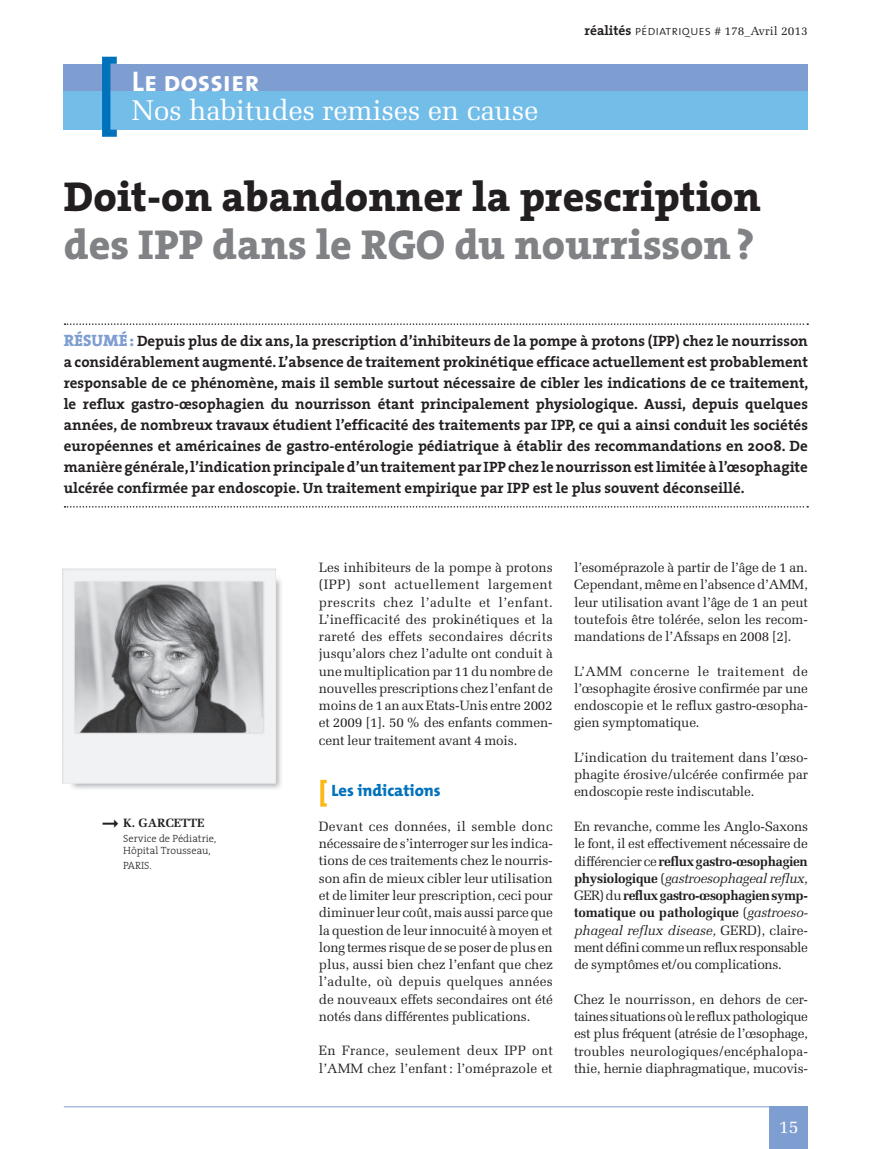
<style>
.page{position:relative;width:893px;height:1149px;background:#fff}
.page>*{position:absolute;margin:0;border:0;box-sizing:border-box;transform-origin:0 0}
.t1{font:800 42px "The Serif";color:#231f20}
.t2{font:800 42px "The Serif";color:#808285}
.t3{font:28.5px "Melior";letter-spacing:-.01em;color:#fff}
.t4{font:28.5px "The Sans Bold Caps";color:#fff}
.t5{font:18px "Melior";color:#fff}
.t6{font:800 16.5px "The Mix";color:#0072bc}
.t7{font:700 15px/21px "The Serif";color:#231f20;text-align:justify}
.t8{font:13.5px/17.2px "Melior";letter-spacing:-.015em;color:#231f20;text-align:justify}
.t9{font:13.5px/17.2px "Melior";letter-spacing:.015em;color:#231f20}
.t10{font:12px "Melior";color:#231f20}
.t11{font:700 12px "Melior";color:#231f20}
.t12{font:300 10.5px/12.6px "The Serif";color:#231f20}
.s1{font-family:"The Serif";font-weight:700;font-size:13.5px}
.s2{font-family:"The Sans Light Caps";font-size:13.5px}
.s3{font-family:"The Serif Extra Bold Caps";font-weight:400;font-size:16.5px;color:#7e9ed2}
.s4{font-size:27px;color:#fcb814}
.s5{font-weight:700}
.s6{font-style:italic}
</style>
<div class="page">
<div style="left:64px;top:64px;width:744px;height:27px;background:#7e9ed2"></div>
<div style="left:64px;top:91px;width:744px;height:39px;background:#73bde9"></div>
<svg style="left:102px;top:57px;width:15px;height:80px"></svg>
<div style="left:770px;top:1106px;width:38px;height:42px;background:#7e9ed2"></div>
<hr style="left:64px;top:1106px;width:744px;height:1px;background:#7e9ed2">
<img style="left:62px;top:568px;width:219px;height:221px">
<svg style="left:65px;top:323px;width:743px;height:2px"></svg>
<svg style="left:65px;top:506px;width:743px;height:1px"></svg>
<h2 class="t4" style="left:132px;top:58px;width:129px">Le dossier</h2>
<h2 class="t3" style="left:132px;top:93px;width:408px">Nos habitudes remises en cause</h2>
<p class="t10" style="left:585px;top:24px;width:225px"><span class="s1">réalités</span> <span class="s2">pédiatriques</span> # 178_Avril 2013</p>
<h1 class="t1" style="left:64px;top:161px;width:699px">Doit-on abandonner la prescription</h1>
<h1 class="t2" style="left:64px;top:209px;width:692px">des IPP dans le RGO du nourrisson?</h1>
<p class="t7" style="left:64px;top:330px;width:746px"><span class="s3">RÉSUMÉ :</span> Depuis plus de dix ans, la prescription d’inhibiteurs de la pompe à protons (IPP) chez le nourrisson a considérablement augmenté. L’absence de traitement prokinétique efficace actuellement est probablement responsable de ce phénomène, mais il semble surtout nécessaire de cibler les indications de ce traitement, le reflux gastro-œsophagien du nourrisson étant principalement physiologique. Aussi, depuis quelques années, de nombreux travaux étudient l’efficacité des traitements par IPP, ce qui a ainsi conduit les sociétés européennes et américaines de gastro-entérologie pédiatrique à établir des recommandations en 2008. De manière générale, l’indication principale d’un traitement par IPP chez le nourrisson est limitée à l’œsophagite ulcérée confirmée par endoscopie. Un traitement empirique par IPP est le plus souvent déconseillé.</p>
<p class="t11" style="left:102px;top:815px;width:104px">➞ K. GARCETTE</p>
<p class="t12" style="left:123px;top:831px;width:94px">Service de Pédiatrie,<br>Hôpital Trousseau,</p>
<p class="t12" style="left:123px;top:858px;width:30px">PARIS.</p>
<p class="t8" style="left:319px;top:558px;width:235px">Les inhibiteurs de la pompe à protons (IPP) sont actuellement largement prescrits chez l’adulte et l’enfant.<br>L’inefficacité des prokinétiques et la rareté des effets secondaires décrits jusqu’alors chez l’adulte ont conduit à une multiplication par 11 du nombre de nouvelles prescriptions chez l’enfant de moins de 1 an aux Etats-Unis entre 2002 et 2009 [1]. 50 % des enfants commen&shy;cent leur traitement avant 4 mois.</p>
<p class="t6" style="left:319px;top:776px;width:123px"><span class="s4">[</span> Les indications</p>
<p class="t8" style="left:319px;top:817px;width:235px">Devant ces données, il semble donc nécessaire de s’interroger sur les indica&shy;tions de ces traitements chez le nourris&shy;son afin de mieux cibler leur utilisation et de limiter leur prescription, ceci pour diminuer leur coût, mais aussi parce que la question de leur innocuité à moyen et long termes risque de se poser de plus en plus, aussi bien chez l’enfant que chez l’adulte, où depuis quelques années de nouveaux effets secondaires ont été notés dans différentes publications.</p>
<p class="t9" style="left:319px;top:1041px;width:235px">En France, seulement deux IPP ont l’AMM chez l’enfant: l’oméprazole et</p>
<p class="t8" style="left:574px;top:558px;width:235px">l’esoméprazole à partir de l’âge de 1 an.<br>Cependant, même en l’absence d’AMM, leur utilisation avant l’âge de 1 an peut toutefois être tolérée, selon les recom&shy;mandations de l’Afssaps en 2008 [2].</p>
<p class="t8" style="left:574px;top:662px;width:235px">L’AMM concerne le traitement de l’œsophagite érosive confirmée par une endoscopie et le reflux gastro-œsopha&shy;gien symptomatique.</p>
<p class="t8" style="left:574px;top:748px;width:235px">L’indication du traitement dans l’œso&shy;phagite érosive/ulcérée confirmée par endoscopie reste indiscutable.</p>
<p class="t8" style="left:574px;top:817px;width:236px">En revanche, comme les Anglo-Saxons le font, il est effectivement nécessaire de différencier ce <span class="s5">reflux gastro-œsophagien physiologique</span> (<span class="s6">gastroesophageal reflux, </span>GER) du <span class="s5">reflux gastro-œsophagien symp&shy;tomatique ou pathologique</span> (<span class="s6">gastroeso&shy;phageal reflux disease,</span> GERD), claire&shy;ment défini comme un reflux responsable de symptômes et/ou complications.</p>
<p class="t8" style="left:574px;top:990px;width:235px">Chez le nourrisson, en dehors de cer&shy;taines situations où le reflux pathologique est plus fréquent (atrésie de l’œsophage, troubles neurologiques/encéphalopa&shy;thie, hernie diaphragmatique, mucovis-</p>
<h3 class="t5" style="left:779px;top:1115px;width:22px">15</h3>
</div>
